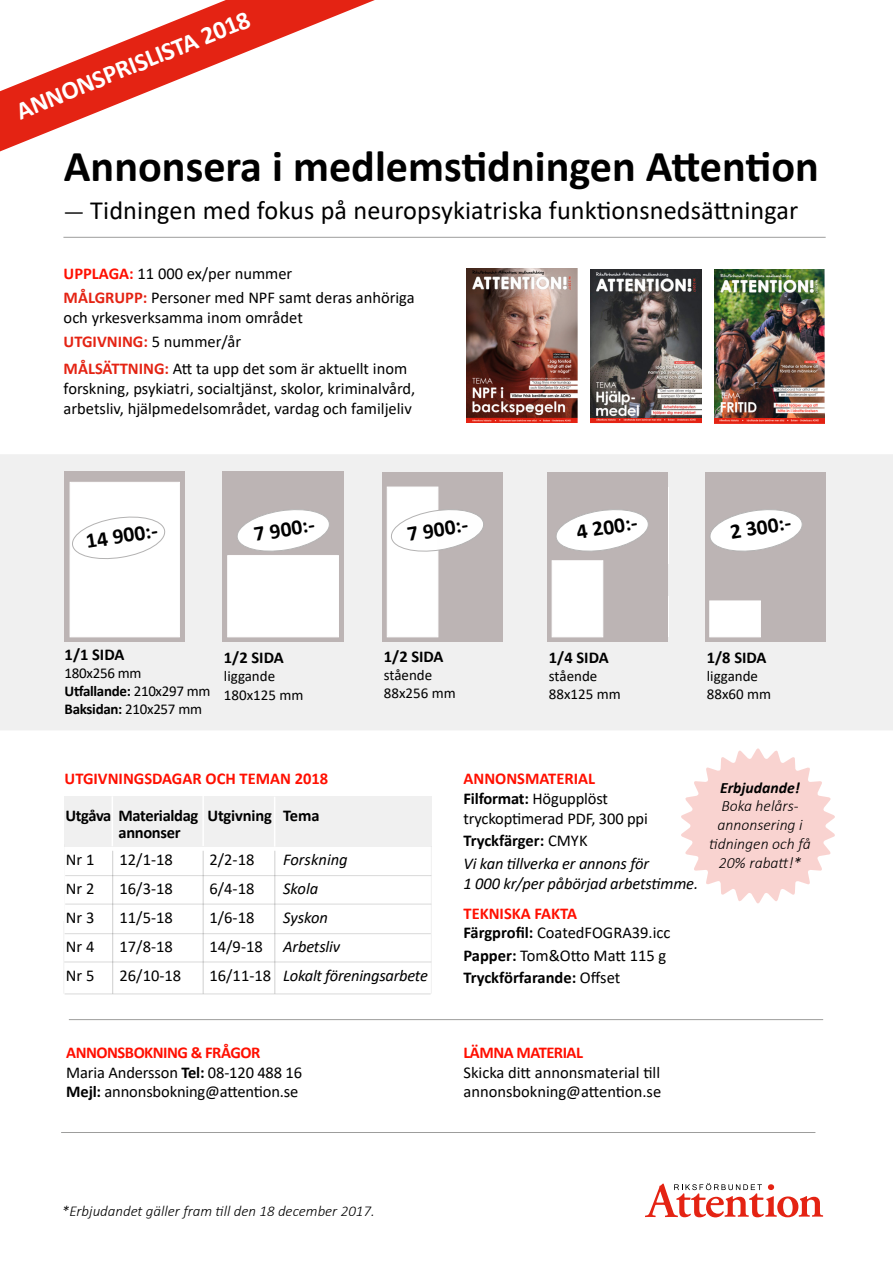
<style>
.page{position:relative;width:893px;height:1263px;background:#fff}
.page>*{position:absolute;margin:0;border:0;box-sizing:border-box;transform-origin:0 0}
.t1{font:700 44.25px "Calibri";color:#000}
.t2{font:26.25px "Calibri";letter-spacing:.005em;color:#000}
.t3{font:700 25.5px "Calibri";color:#fff}
.t4{font:700 21.75px "Calibri";color:#000}
.t5{font:700 21.6px "Calibri";color:#000}
.t6{font:16.5px/19.8px "Calibri";color:#000}
.t7{font:700 16.5px "Calibri";letter-spacing:-.01em;color:#000}
.t8{font:italic 16.5px/19.8px "Calibri";letter-spacing:-.01em;color:#000}
.t9{font:700 16.5px "Calibri";color:#ff0f00}
.t10{font:700 16.5px "Calibri";letter-spacing:-.03em;color:#ff0f00}
.t11{font:700 16.5px "Calibri";color:#e42313}
.t12{font:italic 300 15.75px/18.9px "Calibri";color:#000;text-align:center}
.t13{font:italic 700 15.75px "Calibri";color:#000}
.t14{font:15px "Calibri";color:#000}
.t15{font:italic 300 15px "Calibri";color:#000}
.t16{font:700 15px "Calibri";letter-spacing:-.02em;color:#000}
.t17{font:15px "Calibri";letter-spacing:-.02em;color:#000}
.s1{font-family:"Minion Pro"}
.s2{font-weight:700;color:#ff0f00}
.s3{font-weight:700;color:#e42313}
.s4{font-weight:400;color:#000}
.s5{font-weight:400}
.s6{font-weight:700}
</style>
<div class="page">
<div style="left:61px;top:796px;width:371px;height:50px;background:#f0f0f0"></div>
<hr style="left:63px;top:237px;width:763px;height:1px;background:#9d9d9c">
<div style="left:0;top:454px;width:893px;height:276px;background:#f0f0f0"></div>
<div style="left:383px;top:472px;width:120px;height:170px;background:#bcb4b4"></div>
<div style="left:387px;top:487px;width:51px;height:150px;background:#fff"></div>
<div style="left:223px;top:472px;width:120px;height:170px;background:#bcb4b4"></div>
<img style="left:65px;top:472px;width:120px;height:170px">
<div style="left:227px;top:555px;width:112px;height:82px;background:#fff;border:1px solid #fff"></div>
<div style="left:70px;top:482px;width:110px;height:155px;background:#fff"></div>
<div style="left:705px;top:472px;width:121px;height:170px;background:#bcb4b4"></div>
<div style="left:709px;top:600px;width:52px;height:37px;background:#fff;border:1px solid #fff"></div>
<div style="left:618px;top:596px;width:50px;height:41px;background:#bcb4b4"></div>
<div style="left:618px;top:487px;width:50px;height:76px;background:#bcb4b4"></div>
<div style="left:547px;top:472px;width:120px;height:170px;background:#bcb4b4"></div>
<div style="left:552px;top:560px;width:51px;height:77px;background:#fff;border:1px solid #fff"></div>
<svg style="left:71px;top:514px;width:95px;height:47px"></svg>
<svg style="left:710px;top:510px;width:92px;height:41px"></svg>
<svg style="left:391px;top:507px;width:92px;height:47px"></svg>
<svg style="left:236px;top:507px;width:95px;height:47px"></svg>
<svg style="left:556px;top:510px;width:92px;height:41px"></svg>
<img style="left:466px;top:268px;width:111px;height:155px">
<svg style="left:645px;top:1183px;width:178px;height:34px"></svg>
<hr style="left:431px;top:846px;width:1px;height:148px;background:#000">
<hr style="left:63px;top:844px;width:1px;height:150px;background:#000">
<svg style="left:681px;top:748px;width:154px;height:156px"></svg>
<hr style="left:69px;top:1019px;width:754px;height:1px;background:#9d9d9c">
<hr style="left:65px;top:875px;width:366px;height:1px;background:#000">
<hr style="left:65px;top:904px;width:366px;height:1px;background:#000">
<hr style="left:65px;top:933px;width:366px;height:1px;background:#000">
<hr style="left:64px;top:962px;width:367px;height:1px;background:#000">
<hr style="left:65px;top:994px;width:366px;height:1px;background:#000">
<hr style="left:61px;top:1132px;width:754px;height:1px;background:#9d9d9c">
<svg style="left:0;top:0;width:375px;height:152px"></svg>
<hr style="left:112px;top:851px;width:1px;height:143px;background:#000">
<hr style="left:112px;top:796px;width:1px;height:50px;background:#fff">
<hr style="left:202px;top:796px;width:2px;height:50px;background:#fff">
<hr style="left:274px;top:797px;width:1px;height:50px;background:#fff">
<hr style="left:203px;top:851px;width:1px;height:143px;background:#000">
<hr style="left:275px;top:851px;width:1px;height:143px;background:#000">
<img style="left:591px;top:269px;width:111px;height:149px">
<img style="left:591px;top:418px;width:111px;height:5px">
<img style="left:714px;top:269px;width:110px;height:149px">
<img style="left:714px;top:418px;width:110px;height:5px">
<p class="t3" style="left:10px;top:95px;width:252px;rotate:-22deg">ANNONSPRISLISTA 2018</p>
<p class="t1" style="left:64px;top:135px;width:757px">Annonsera i medlemstidningen Attention</p>
<p class="t2" style="left:64px;top:192px;width:736px"><span class="s1">-</span> Tidningen med fokus på neuropsykiatriska funktionsnedsättningar</p>
<p class="t6" style="left:64px;top:265px;width:230px"><span class="s2">UPPLAGA:</span> 11 000 ex/per nummer</p>
<p class="t6" style="left:64px;top:289px;width:353px"><span class="s3">MÅLGRUPP:</span> Personer med NPF samt deras anhöriga och yrkesverksamma inom området</p>
<p class="t11" style="left:64px;top:330px;width:179px">UTGIVNING: <span class="s4">5 nummer/år</span></p>
<p class="t6" style="left:64px;top:359px;width:353px"><span class="s3">MÅLSÄTTNING:</span> Att ta upp det som är aktuellt inom forskning, psykiatri, socialtjänst, skolor, kriminalvård, arbetsliv, hjälpmedelsområdet, vardag och familjeliv</p>
<p class="t4" style="left:84px;top:526px;width:74px;rotate:-9deg">14 900:-</p>
<p class="t5" style="left:252px;top:519px;width:63px;rotate:-9deg">7 900:-</p>
<p class="t5" style="left:405px;top:519px;width:63px;rotate:-9deg">7 900:-</p>
<p class="t5" style="left:574px;top:517px;width:63px;rotate:-9deg">4 200:-</p>
<p class="t5" style="left:728px;top:517px;width:63px;rotate:-9deg">2 300:-</p>
<p class="t7" style="left:65px;top:643px;width:61px">1/1 SIDA</p>
<p class="t17" style="left:65px;top:663px;width:78px">180x256 mm</p>
<p class="t16" style="left:65px;top:681px;width:147px">Utfallande: <span class="s5">210x297 mm</span></p>
<p class="t16" style="left:65px;top:699px;width:139px">Baksidan: <span class="s5">210x257 mm</span></p>
<p class="t7" style="left:224px;top:645px;width:61px">1/2 SIDA</p>
<p class="t14" style="left:224px;top:665px;width:53px">liggande</p>
<p class="t14" style="left:224px;top:685px;width:81px">180x125 mm</p>
<p class="t7" style="left:384px;top:645px;width:61px">1/2 SIDA</p>
<p class="t14" style="left:384px;top:665px;width:50px">stående</p>
<p class="t14" style="left:384px;top:683px;width:73px">88x256 mm</p>
<p class="t7" style="left:549px;top:646px;width:61px">1/4 SIDA</p>
<p class="t14" style="left:549px;top:666px;width:50px">stående</p>
<p class="t14" style="left:549px;top:684px;width:73px">88x125 mm</p>
<p class="t7" style="left:707px;top:646px;width:61px">1/8 SIDA</p>
<p class="t14" style="left:707px;top:666px;width:53px">liggande</p>
<p class="t14" style="left:707px;top:684px;width:66px">88x60 mm</p>
<p class="t9" style="left:65px;top:767px;width:265px">UTGIVNINGSDAGAR OCH TEMAN 2018</p>
<p class="t7" style="left:65px;top:804px;width:134px">Utgåva Materialdag</p>
<p class="t7" style="left:119px;top:820px;width:64px">annonser</p>
<p class="t7" style="left:207px;top:804px;width:66px">Utgivning</p>
<p class="t7" style="left:283px;top:804px;width:38px">Tema</p>
<p class="t6" style="left:66px;top:851px;width:30px">Nr 1</p>
<p class="t6" style="left:66px;top:879px;width:30px">Nr 2</p>
<p class="t6" style="left:66px;top:909px;width:30px">Nr 3</p>
<p class="t6" style="left:66px;top:937px;width:30px">Nr 4</p>
<p class="t6" style="left:66px;top:966px;width:30px">Nr 5</p>
<p class="t6" style="left:120px;top:851px;width:55px">12/1-18</p>
<p class="t6" style="left:210px;top:851px;width:46px">2/2-18</p>
<p class="t6" style="left:120px;top:879px;width:55px">16/3-18</p>
<p class="t6" style="left:210px;top:879px;width:46px">6/4-18</p>
<p class="t6" style="left:120px;top:909px;width:55px">11/5-18</p>
<p class="t6" style="left:210px;top:909px;width:46px">1/6-18</p>
<p class="t6" style="left:120px;top:937px;width:55px">17/8-18</p>
<p class="t6" style="left:210px;top:937px;width:55px">14/9-18</p>
<p class="t6" style="left:120px;top:966px;width:63px">26/10-18</p>
<p class="t6" style="left:210px;top:966px;width:63px">16/11-18</p>
<p class="t8" style="left:283px;top:849px;width:66px">Forskning</p>
<p class="t8" style="left:283px;top:878px;width:37px">Skola</p>
<p class="t8" style="left:283px;top:907px;width:46px">Syskon</p>
<p class="t8" style="left:283px;top:935px;width:59px">Arbetsliv</p>
<p class="t8" style="left:283px;top:965px;width:146px">Lokalt föreningsarbete</p>
<p class="t10" style="left:66px;top:1041px;width:195px">ANNONSBOKNING &amp; FRÅGOR</p>
<p class="t6" style="left:66px;top:1063px;width:237px">Maria Andersson <span class="s6">Tel:</span> 08-120 488 16</p>
<p class="t6" style="left:66px;top:1083px;width:234px"><span class="s6">Mejl:</span> annonsbokning@attention.se</p>
<p class="t9" style="left:463px;top:767px;width:133px">ANNONSMATERIAL</p>
<p class="t6" style="left:463px;top:789px;width:186px"><span class="s6">Filformat:</span> Högupplöst tryckoptimerad PDF, 300 ppi</p>
<p class="t7" style="left:463px;top:829px;width:126px">Tryckfärger: <span class="s5">CMYK</span></p>
<p class="t8" style="left:463px;top:853px;width:236px">Vi kan tillverka er annons för<br>1 000 kr/per påbörjad arbetstimme.</p>
<p class="t9" style="left:463px;top:901px;width:115px">TEKNISKA FAKTA</p>
<p class="t6" style="left:463px;top:924px;width:209px"><span class="s6">Färgprofil:</span> CoatedFOGRA39.icc</p>
<p class="t6" style="left:463px;top:946px;width:204px"><span class="s6">Papper:</span> Tom&amp;Otto Matt 115 g</p>
<p class="t7" style="left:463px;top:966px;width:158px">Tryckförfarande: <span class="s5">Offset</span></p>
<p class="t13" style="left:720px;top:776px;width:81px">Erbjudande!</p>
<p class="t12" style="left:721px;top:797px;width:79px">Boka helårs-</p>
<p class="t12" style="left:717px;top:815px;width:87px">annonsering i</p>
<p class="t12" style="left:709px;top:834px;width:103px">tidningen och få<br>20% rabatt!*</p>
<p class="t10" style="left:463px;top:1041px;width:121px">LÄMNA MATERIAL</p>
<p class="t6" style="left:463px;top:1063px;width:199px">Skicka ditt annonsmaterial till annonsbokning@attention.se</p>
<p class="t15" style="left:62px;top:1201px;width:314px">*Erbjudandet gäller fram till den 18 december 2017.</p>
</div>
